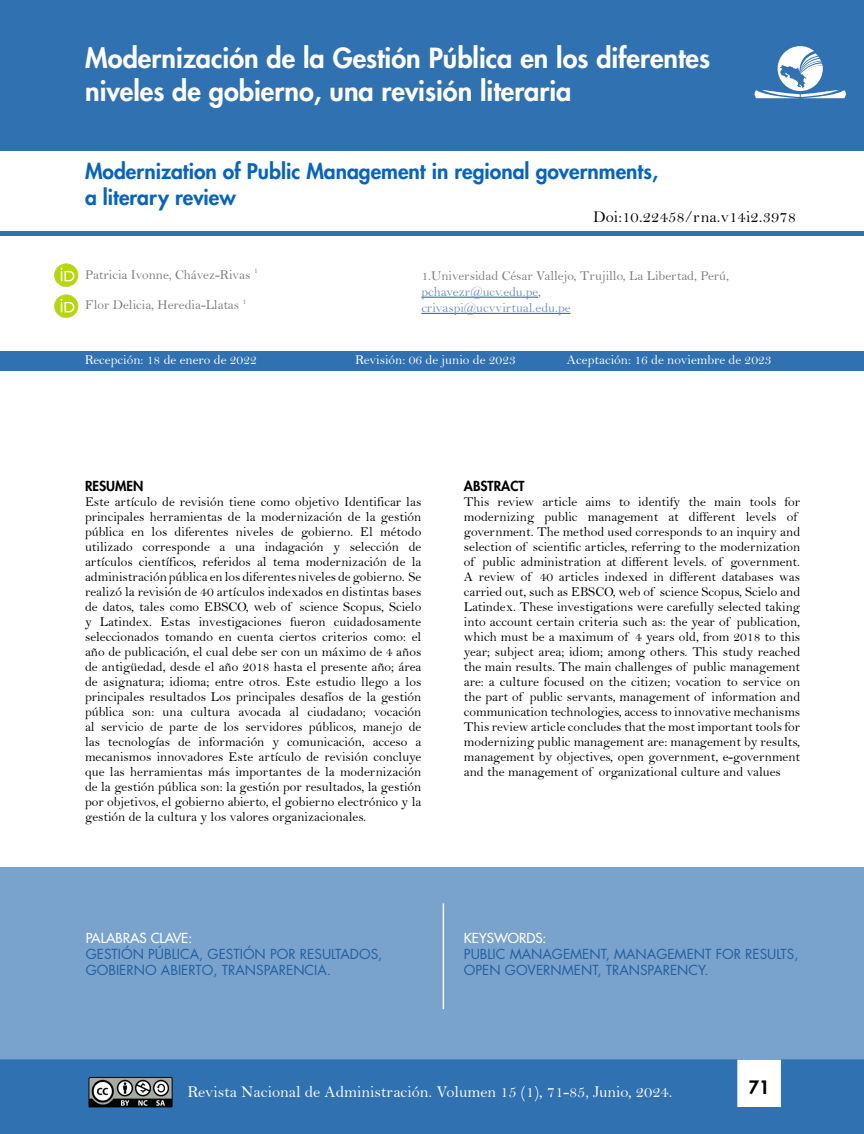
<style>
.page{position:relative;width:864px;height:1134px;background:#fff}
.page>*{position:absolute;margin:0;border:0;box-sizing:border-box;transform-origin:0 0}
.t1{font:800 27px/32.4px "Futura Std";color:#fff}
.t2{font:800 21px/25.2px "Futura Std";color:#0763c1}
.t3{font:800 18px "Futura Std";color:#000}
.t4{font:16.5px "Bell";color:#fff}
.t5{font:16.5px "Bell";letter-spacing:.01em;color:#000}
.t6{font:13.5px/15px "Bell";color:#000;text-align:justify}
.t7{font:13.5px/16.2px "Bell";color:#7c7b7b}
.t8{font:13.5px/16.2px "Futura Std";color:#235f9f}
.t9{font:13.5px "Bell";color:#fff}
.t10{font:500 13.5px "Futura Std";color:#fff}
.t11{font:800 13.5px "Futura Std";color:#000}
.s1{color:#7a90c1}
</style>
<div class="page">
<div style="left:0;top:0;width:864px;height:150px;background:#3071b2"></div>
<div style="left:0;top:231px;width:864px;height:5px;background:#3071b2"></div>
<div style="left:0;top:351px;width:864px;height:19px;background:#3071b2"></div>
<div style="left:0;top:867px;width:864px;height:192px;background:#79a3cd"></div>
<div style="left:0;top:1059px;width:864px;height:75px;background:#3071b2"></div>
<img style="left:85px;top:1075px;width:90px;height:32px">
<svg style="left:754px;top:46px;width:92px;height:52px"></svg>
<hr style="left:443px;top:903px;width:1px;height:106px;background:#fff">
<img style="left:54px;top:263px;width:24px;height:24px">
<hr style="left:421px;top:297px;width:117px;height:1px;background:#006baa">
<hr style="left:421px;top:313px;width:150px;height:1px;background:#006baa">
<img style="left:54px;top:294px;width:24px;height:24px">
<h1 class="t1" style="left:85px;top:42px;width:626px">Modernización de la Gestión Pública en los diferentes niveles de gobierno, una revisión literaria</h1>
<h2 class="t2" style="left:85px;top:159px;width:575px">Modernization of Public Management in regional governments, a literary review</h2>
<p class="t5" style="left:593px;top:207px;width:205px">Doi:10.22458/rna.v14i2.3978</p>
<p class="t7" style="left:85px;top:266px;width:174px">Patricia Ivonne, Chávez-Rivas <sup>1</sup></p>
<p class="t7" style="left:85px;top:297px;width:163px">Flor Delicia, Heredia-Llatas <sup>1</sup></p>
<p class="t7" style="left:421px;top:267px;width:309px">1.Universidad César Vallejo, Trujillo, La Libertad, Perú, <span class="s1">pchavezr@ucv.edu.pe</span>,<br><span class="s1">crivaspi@ucvvirtual.edu.pe</span></p>
<p class="t9" style="left:85px;top:351px;width:174px">Recepción: 18 de enero de 2022</p>
<p class="t9" style="left:355px;top:351px;width:162px">Revisión: 06 de junio de 2023</p>
<p class="t9" style="left:567px;top:352px;width:206px">Aceptación: 16 de noviembre de 2023</p>
<p class="t11" style="left:85px;top:478px;width:60px">RESUMEN</p>
<p class="t6" style="left:85px;top:494px;width:338px">Este artículo de revisión tiene como objetivo Identificar las principales herramientas de la modernización de la gestión pública en los diferentes niveles de gobierno. El método utilizado corresponde a una indagación y selección de artículos científicos, referidos al tema modernización de la administración pública en los diferentes niveles de gobierno. Se realizó la revisión de 40 artículos indexados en distintas bases de datos, tales como EBSCO, web of science Scopus, Scielo y Latindex. Estas investigaciones fueron cuidadosamente seleccionados tomando en cuenta ciertos criterios como: el año de publicación, el cual debe ser con un máximo de 4 años de antigüedad, desde el año 2018 hasta el presente año; área de asignatura; idioma; entre otros. Este estudio llego a los principales resultados Los principales desafíos de la gestión pública son: una cultura avocada al ciudadano; vocación al servicio de parte de los servidores públicos, manejo de las tecnologías de información y comunicación, acceso a mecanismos innovadores Este artículo de revisión concluye que las herramientas más importantes de la modernización de la gestión pública son: la gestión por resultados, la gestión por objetivos, el gobierno abierto, el gobierno electrónico y la gestión de la cultura y los valores organizacionales.</p>
<p class="t11" style="left:464px;top:478px;width:62px">ABSTRACT</p>
<p class="t6" style="left:464px;top:494px;width:338px;text-align:left">This review article aims to identify the main tools for modernizing public management at different levels of government. The method used corresponds to an inquiry and selection of scientific articles, referring to the modernization of public administration at different levels. of government.<br>A review of 40 articles indexed in different databases was carried out, such as EBSCO, web of science Scopus, Scielo and Latindex. These investigations were carefully selected taking into account certain criteria such as: the year of publication, which must be a maximum of 4 years old, from 2018 to this year; subject area; idiom; among others. This study reached the main results. The main challenges of public management are: a culture focused on the citizen; vocation to service on the part of public servants, management of information and communication technologies, access to innovative mechanisms This review article concludes that the most important tools for modernizing public management are: management by results, management by objectives, open government, e-government and the management of organizational culture and values</p>
<p class="t10" style="left:86px;top:930px;width:108px">PALABRAS CLAVE:</p>
<p class="t8" style="left:86px;top:946px;width:298px">GESTIÓN PÚBLICA, GESTIÓN POR RESULTADOS,<br>GOBIERNO ABIERTO, TRANSPARENCIA.</p>
<p class="t10" style="left:464px;top:930px;width:84px">KEYSWORDS:</p>
<p class="t8" style="left:464px;top:946px;width:336px">PUBLIC MANAGEMENT, MANAGEMENT FOR RESULTS,<br>OPEN GOVERNMENT, TRANSPARENCY.</p>
<p class="t4" style="left:188px;top:1082px;width:486px">Revista Nacional de Administración. Volumen 15 (1), 71-85, Junio, 2024.</p>
<h3 class="t3" style="left:749px;top:1076px;width:22px">71</h3>
</div>
